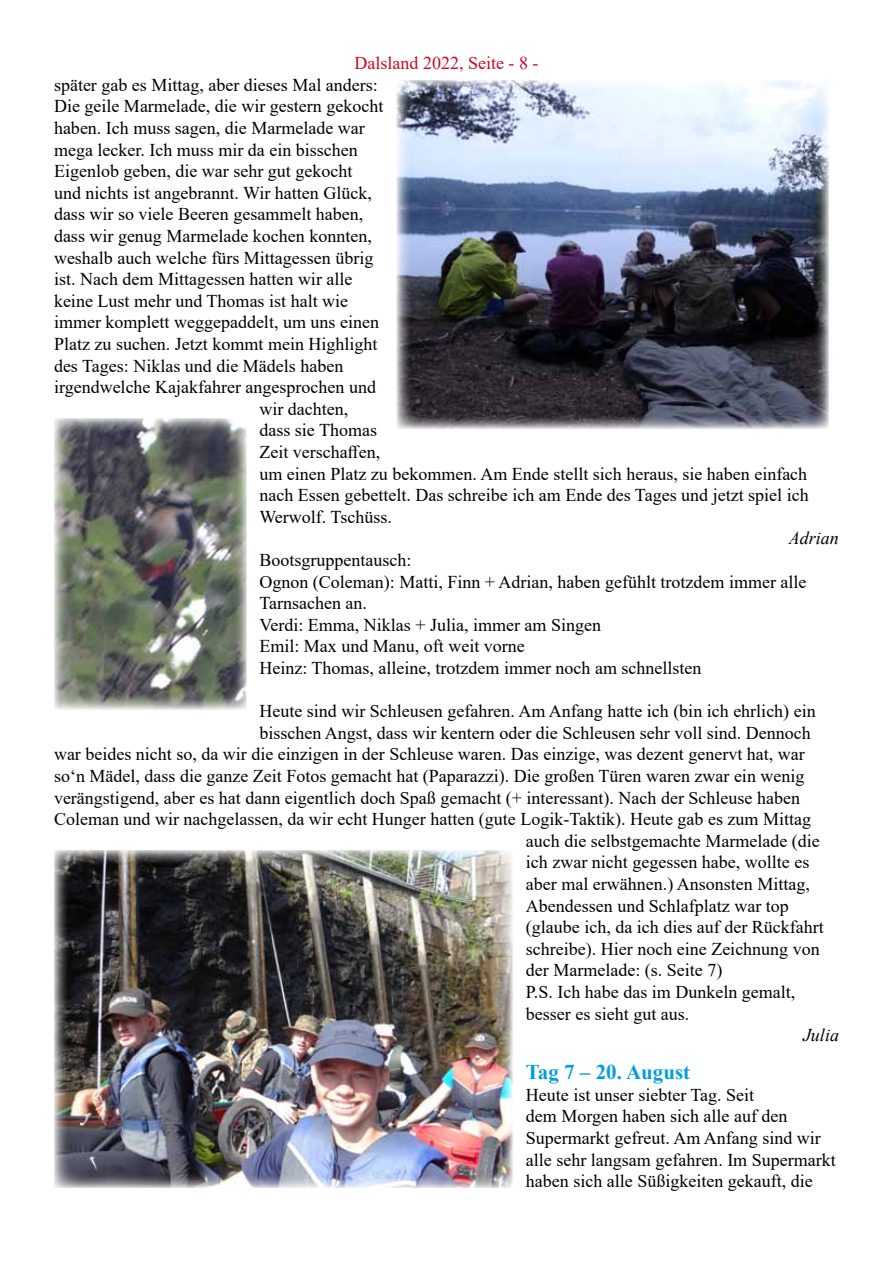
<style>
.page{position:relative;width:893px;height:1263px;background:#fff}
.page>*{position:absolute;margin:0;border:0;box-sizing:border-box;transform-origin:0 0}
.t1{font:700 21px "Times New Roman";color:#009ee0}
.t2{font:18px/21.6px "Times New Roman";color:#000}
.t3{font:18px "Times New Roman";color:#cd071e}
.t4{font:italic 18px "Times New Roman";color:#000}
</style>
<div class="page">
<img style="left:396px;top:80px;width:433px;height:349px">
<img style="left:54px;top:850px;width:459px;height:337px">
<img style="left:54px;top:418px;width:193px;height:292px">
<p class="t3" style="left:354px;top:50px;width:185px">Dalsland 2022, Seite - 8 -</p>
<p class="t2" style="left:54px;top:73px;width:325px">später gab es Mittag, aber dieses Mal anders:</p>
<p class="t2" style="left:54px;top:95px;width:331px">Die geile Marmelade, die wir gestern gekocht</p>
<p class="t2" style="left:54px;top:117px;width:312px">haben. Ich muss sagen, die Marmelade war</p>
<p class="t2" style="left:54px;top:138px;width:305px">mega lecker. Ich muss mir da ein bisschen</p>
<p class="t2" style="left:54px;top:160px;width:300px">Eigenlob geben, die war sehr gut gekocht</p>
<p class="t2" style="left:54px;top:181px;width:319px">und nichts ist angebrannt. Wir hatten Glück,</p>
<p class="t2" style="left:54px;top:203px;width:311px">dass wir so viele Beeren gesammelt haben,</p>
<p class="t2" style="left:54px;top:225px;width:319px">dass wir genug Marmelade kochen konnten,</p>
<p class="t2" style="left:54px;top:246px;width:321px">weshalb auch welche fürs Mittagessen übrig</p>
<p class="t2" style="left:54px;top:268px;width:300px">ist. Nach dem Mittagessen hatten wir alle</p>
<p class="t2" style="left:54px;top:289px;width:296px">keine Lust mehr und Thomas ist halt wie</p>
<p class="t2" style="left:54px;top:311px;width:326px">immer komplett weggepaddelt, um uns einen</p>
<p class="t2" style="left:54px;top:333px;width:325px">Platz zu suchen. Jetzt kommt mein Highlight</p>
<p class="t2" style="left:54px;top:354px;width:291px">des Tages: Niklas und die Mädels haben</p>
<p class="t2" style="left:54px;top:376px;width:324px">irgendwelche Kajakfahrer angesprochen und</p>
<p class="t2" style="left:259px;top:397px;width:90px">wir dachten,</p>
<p class="t2" style="left:259px;top:419px;width:119px">dass sie Thomas</p>
<p class="t2" style="left:259px;top:441px;width:122px">Zeit verschaffen,</p>
<p class="t2" style="left:259px;top:462px;width:549px">um einen Platz zu bekommen. Am Ende stellt sich heraus, sie haben einfach</p>
<p class="t2" style="left:259px;top:484px;width:551px">nach Essen gebettelt. Das schreibe ich am Ende des Tages und jetzt spiel ich</p>
<p class="t2" style="left:259px;top:505px;width:134px">Werwolf. Tschüss.</p>
<p class="t4" style="left:789px;top:526px;width:52px">Adrian</p>
<p class="t2" style="left:259px;top:549px;width:549px">Bootsgruppentausch:<br>Ognon (Coleman): Matti, Finn + Adrian, haben gefühlt trotzdem immer alle Tarnsachen an.<br>Verdi: Emma, Niklas + Julia, immer am Singen<br>Emil: Max und Manu, oft weit vorne<br>Heinz: Thomas, alleine, trotzdem immer noch am schnellsten</p>
<p class="t2" style="left:259px;top:700px;width:558px">Heute sind wir Schleusen gefahren. Am Anfang hatte ich (bin ich ehrlich) ein</p>
<p class="t2" style="left:259px;top:721px;width:553px">bisschen Angst, dass wir kentern oder die Schleusen sehr voll sind. Dennoch</p>
<p class="t2" style="left:54px;top:743px;width:752px">war beides nicht so, da wir die einzigen in der Schleuse waren. Das einzige, was dezent genervt hat, war</p>
<p class="t2" style="left:54px;top:765px;width:752px">so‘n Mädel, dass die ganze Zeit Fotos gemacht hat (Paparazzi). Die großen Türen waren zwar ein wenig</p>
<p class="t2" style="left:54px;top:786px;width:747px">verängstigend, aber es hat dann eigentlich doch Spaß gemacht (+ interessant). Nach der Schleuse haben</p>
<p class="t2" style="left:54px;top:808px;width:759px">Coleman und wir nachgelassen, da wir echt Hunger hatten (gute Logik-Taktik). Heute gab es zum Mittag</p>
<p class="t2" style="left:526px;top:829px;width:295px">auch die selbstgemachte Marmelade (die</p>
<p class="t2" style="left:526px;top:851px;width:285px">ich zwar nicht gegessen habe, wollte es</p>
<p class="t2" style="left:526px;top:873px;width:285px">aber mal erwähnen.) Ansonsten Mittag,</p>
<p class="t2" style="left:526px;top:894px;width:264px">Abendessen und Schlafplatz war top</p>
<p class="t2" style="left:526px;top:916px;width:299px">(glaube ich, da ich dies auf der Rückfahrt</p>
<p class="t2" style="left:526px;top:937px;width:295px">schreibe). Hier noch eine Zeichnung von</p>
<p class="t2" style="left:526px;top:959px;width:198px">der Marmelade: (s. Seite 7)</p>
<p class="t2" style="left:526px;top:981px;width:271px">P.S. Ich habe das im Dunkeln gemalt,</p>
<p class="t2" style="left:526px;top:1002px;width:165px">besser es sieht gut aus.</p>
<p class="t4" style="left:803px;top:1023px;width:37px">Julia</p>
<p class="t1" style="left:526px;top:1057px;width:166px">Tag 7 – 20. August</p>
<p class="t2" style="left:526px;top:1083px;width:311px">Heute ist unser siebter Tag. Seit<br>dem Morgen haben sich alle auf den Supermarkt gefreut. Am Anfang sind wir alle sehr langsam gefahren. Im Supermarkt haben sich alle Süßigkeiten gekauft, die</p>
</div>
